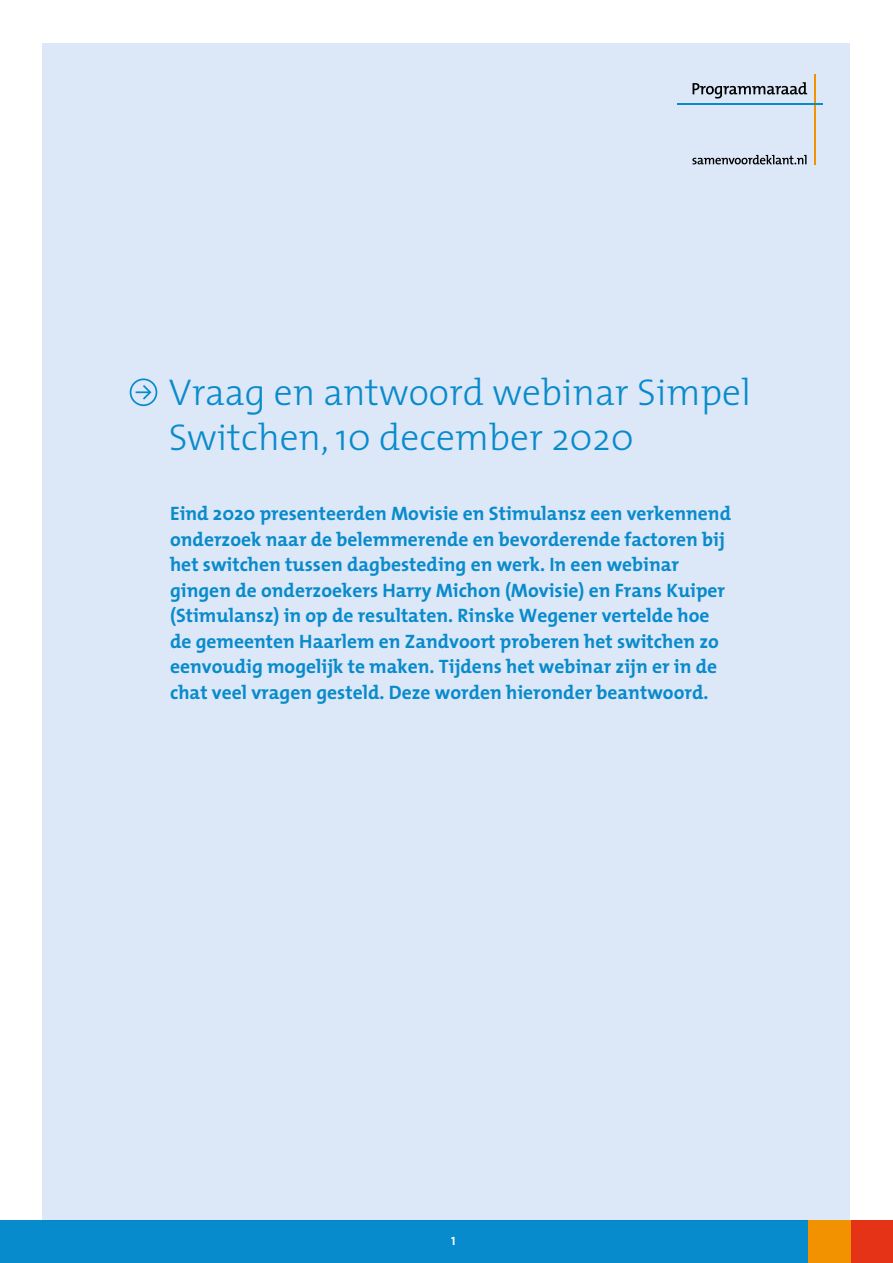
<style>
.page{position:relative;width:893px;height:1263px;background:#fff}
.page>*{position:absolute;margin:0;border:0;box-sizing:border-box;transform-origin:0 0}
.t1{font:300 37.5px/45px "The Mix";color:#088bcc}
.Bodytekst{font:700 19.5px/25.5px "The Mix";color:#088bcc}
.t2{font:12px "The Mix Bold Caps";color:#fff}
</style>
<div class="page">
<div style="left:43px;top:43px;width:807px;height:1177px;background:#dce7f7"></div>
<svg style="left:130px;top:378px;width:27px;height:28px"></svg>
<hr style="left:814px;top:74px;width:2px;height:91px;background:#f39200">
<hr style="left:677px;top:103px;width:145px;height:2px;background:#088bcc">
<svg style="left:693px;top:82px;width:114px;height:17px"></svg>
<svg style="left:692px;top:155px;width:114px;height:9px"></svg>
<div style="left:0;top:1220px;width:808px;height:43px;background:#088bcc"></div>
<div style="left:850px;top:1220px;width:43px;height:43px;background:#e43317"></div>
<div style="left:808px;top:1220px;width:42px;height:43px;background:#f39200"></div>
<p class="t1" style="left:169px;top:369px;width:584px">Vraag en antwoord webinar Simpel<br>Switchen, 10 december 2020</p>
<p class="Bodytekst" style="left:170px;top:500px;width:563px">Eind 2020 presenteerden Movisie en Stimulansz een verkennend onderzoek naar de belemmerende en bevorderende factoren bij het switchen tussen dagbesteding en werk. In een webinar gingen de onderzoekers Harry Michon (Movisie) en Frans Kuiper (Stimulansz) in op de resultaten. Rinske Wegener vertelde hoe de gemeenten Haarlem en Zandvoort proberen het switchen zo eenvoudig mogelijk te maken. Tijdens het webinar zijn er in de chat veel vragen gesteld. Deze worden hieronder beantwoord.</p>
<p class="t2" style="left:451px;top:1231px;width:6px">1</p>
</div>
